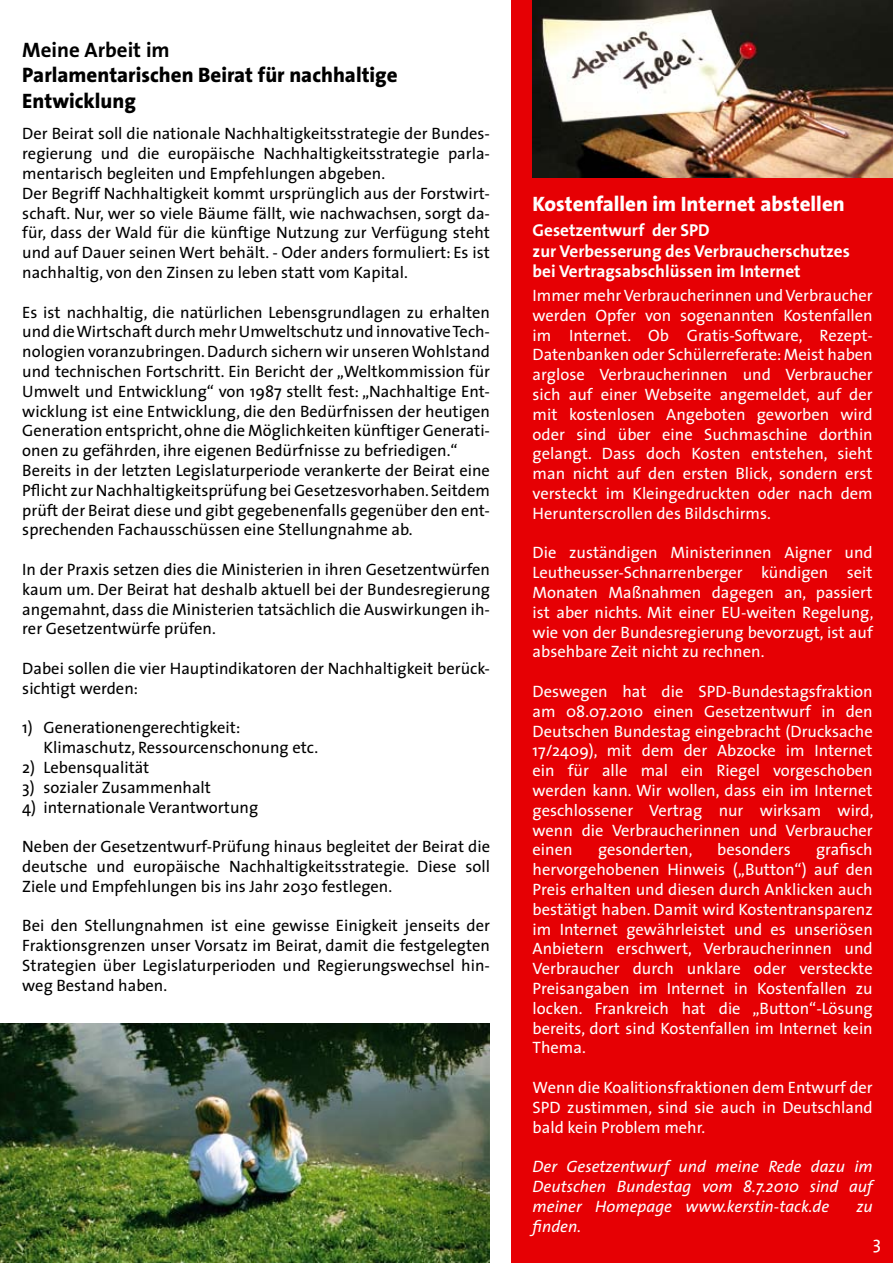
<style>
.page{position:relative;width:893px;height:1263px;background:#fff}
.page>*{position:absolute;margin:0;border:0;box-sizing:border-box;transform-origin:0 0}
.t1{font:800 21px/25.2px "The Sans B8";color:#000}
.t2{font:800 21px "The Sans B8";color:#fff}
.t3{font:700 21px "The Sans B7";color:#000}
.t4{font:18px "The Sans";color:#fff}
.t5{font:700 17.25px/20.7px "The Sans B7";color:#fff}
.t6{font:16.5px/19.8px "The Sans";color:#000}
.t7{font:16.5px/19.8px "The Sans";color:#fff;text-align:justify}
.t8{font:italic 16.5px/19.8px "The Sans";color:#fff;text-align:justify}
</style>
<div class="page">
<div style="left:511px;top:0;width:382px;height:1263px;background:#e60004"></div>
<img style="left:0;top:1024px;width:490px;height:239px">
<img style="left:533px;top:0;width:360px;height:178px">
<p class="t3" style="left:22px;top:39px;width:149px">Meine Arbeit im</p>
<p class="t1" style="left:22px;top:63px;width:377px">Parlamentarischen Beirat für nachhaltige<br>Entwicklung</p>
<p class="t6" style="left:22px;top:124px;width:469px">Der Beirat soll die nationale Nachhaltigkeitsstrategie der Bundes&shy;regierung und die europäische Nachhaltigkeitsstrategie parla&shy;mentarisch begleiten und Empfehlungen abgeben.<br>Der Begriff Nachhaltigkeit kommt ursprünglich aus der Forstwirt&shy;schaft. Nur, wer so viele Bäume fällt, wie nachwachsen, sorgt da&shy;für, dass der Wald für die künftige Nutzung zur Verfügung steht und auf Dauer seinen Wert behält. - Oder anders formuliert: Es ist nachhaltig, von den Zinsen zu leben statt vom Kapital.</p>
<p class="t6" style="left:22px;top:302px;width:469px">Es ist nachhaltig, die natürlichen Lebensgrundlagen zu erhalten und die Wirtschaft durch mehr Umweltschutz und innovative Tech&shy;nologien voranzubringen. Dadurch sichern wir unseren Wohlstand und technischen Fortschritt. Ein Bericht der „Weltkommission für Umwelt und Entwicklung“ von 1987 stellt fest: „Nachhaltige Ent&shy;wicklung ist eine Entwicklung, die den Bedürfnissen der heutigen Generation entspricht, ohne die Möglichkeiten künftiger Generati&shy;onen zu gefährden, ihre eigenen Bedürfnisse zu befriedigen.“ Bereits in der letzten Legislaturperiode verankerte der Beirat eine Pflicht zur Nachhaltigkeitsprüfung bei Gesetzesvorhaben. Seitdem prüft der Beirat diese und gibt gegebenenfalls gegenüber den ent&shy;sprechenden Fachausschüssen eine Stellungnahme ab.</p>
<p class="t6" style="left:22px;top:560px;width:469px;text-align:justify">In der Praxis setzen dies die Ministerien in ihren Gesetzentwürfen kaum um. Der Beirat hat deshalb aktuell bei der Bundesregierung angemahnt, dass die Ministerien tatsächlich die Auswirkungen ih&shy;rer Gesetzentwürfe prüfen.</p>
<p class="t6" style="left:22px;top:659px;width:469px">Dabei sollen die vier Hauptindikatoren der Nachhaltigkeit berück&shy;sichtigt werden:</p>
<p class="t6" style="left:44px;top:718px;width:276px">Generationengerechtigkeit:<br>Klimaschutz, Ressourcenschonung etc.<br>Lebensqualität<br>sozialer Zusammenhalt</p>
<p class="t6" style="left:22px;top:797px;width:237px">4) internationale Verantwortung</p>
<p class="t6" style="left:22px;top:837px;width:469px;text-align:justify">Neben der Gesetzentwurf-Prüfung hinaus begleitet der Beirat die deutsche und europäische Nachhaltigkeitsstrategie. Diese soll Ziele und Empfehlungen bis ins Jahr 2030 festlegen.</p>
<p class="t6" style="left:22px;top:916px;width:469px;text-align:justify">Bei den Stellungnahmen ist eine gewisse Einigkeit jenseits der Fraktionsgrenzen unser Vorsatz im Beirat, damit die festgelegten Strategien über Legislaturperioden und Regierungswechsel hin&shy;weg Bestand haben.</p>
<p class="t6" style="left:22px;top:718px;width:12px">1)</p>
<p class="t6" style="left:22px;top:758px;width:14px">2)<br>3)</p>
<p class="t2" style="left:533px;top:193px;width:314px">Kostenfallen im Internet abstellen</p>
<p class="t5" style="left:533px;top:220px;width:319px">Gesetzentwurf der SPD<br>zur Verbesserung des Verbraucherschutzes bei Vertragsabschlüssen im Internet</p>
<p class="t7" style="left:533px;top:286px;width:342px">Immer mehr Verbraucherinnen und Verbraucher werden Opfer von sogenannten Kostenfallen im Internet. Ob Gratis-Software, Rezept-Datenbanken oder Schülerreferate: Meist haben arglose Verbraucherinnen und Verbraucher sich auf einer Webseite angemeldet, auf der mit kostenlosen Angeboten geworben wird oder sind über eine Suchmaschine dorthin gelangt. Dass doch Kosten entstehen, sieht man nicht auf den ersten Blick, sondern erst versteckt im Kleingedruckten oder nach dem Herunterscrollen des Bildschirms.</p>
<p class="t7" style="left:533px;top:543px;width:342px">Die zuständigen Ministerinnen Aigner und Leutheusser-Schnarrenberger kündigen seit Monaten Maßnahmen dagegen an, passiert ist aber nichts. Mit einer EU-weiten Regelung, wie von der Bundesregierung bevorzugt, ist auf absehbare Zeit nicht zu rechnen.</p>
<p class="t7" style="left:533px;top:682px;width:342px">Deswegen hat die SPD-Bundestagsfraktion am 08.07.2010 einen Gesetzentwurf in den Deutschen Bundestag eingebracht (Drucksache 17/2409), mit dem der Abzocke im Internet ein für alle mal ein Riegel vorgeschoben werden kann. Wir wollen, dass ein im Internet geschlossener Vertrag nur wirksam wird, wenn die Verbraucherinnen und Verbraucher einen</p>
<p class="t7" style="left:533px;top:840px;width:342px;text-indent:283px">grafisch hervorgehobenen Hinweis („Button“) auf den Preis erhalten und diesen durch Anklicken auch bestätigt haben. Damit wird Kostentransparenz im Internet gewährleistet und es unseriösen Anbietern erschwert, Verbraucherinnen und Verbraucher durch unklare oder versteckte Preisangaben im Internet in Kostenfallen zu locken. Frankreich hat die „Button“-Lösung bereits, dort sind Kostenfallen im Internet kein Thema.</p>
<p class="t7" style="left:533px;top:1078px;width:342px">Wenn die Koalitionsfraktionen dem Entwurf der SPD zustimmen, sind sie auch in Deutschland bald kein Problem mehr.</p>
<p class="t8" style="left:533px;top:1157px;width:342px">Der Gesetzentwurf und meine Rede dazu im Deutschen Bundestag vom 8.7.2010 sind auf meiner Homepage www.kerstin-tack.de</p>
<p class="t7" style="left:598px;top:840px;width:96px">gesonderten,</p>
<p class="t7" style="left:717px;top:840px;width:75px">besonders</p>
<p class="t8" style="left:856px;top:1196px;width:18px">zu</p>
<p class="t8" style="left:533px;top:1216px;width:50px">finden.</p>
<p class="t4" style="left:873px;top:1231px;width:10px">3</p>
</div>
